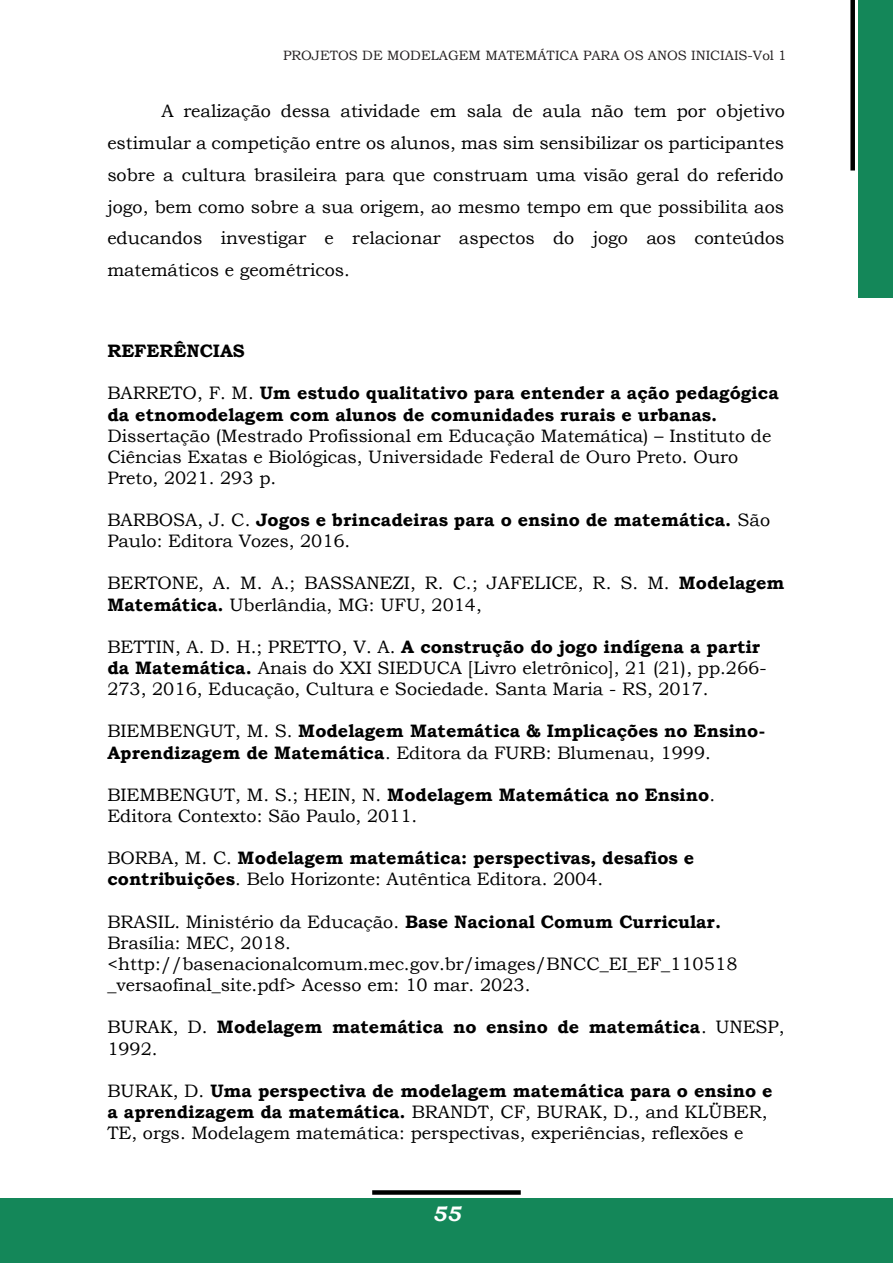
<style>
.page{position:relative;width:893px;height:1263px;background:#fff}
.page>*{position:absolute;margin:0;border:0;box-sizing:border-box;transform-origin:0 0}
.t1{font:italic 700 21px "Bookman Old Style";color:#fff}
.t2{font:18px/31.7px "Bookman Old Style";letter-spacing:-.005em;color:#000}
.t3{font:700 18px/21.3px "Bookman Old Style";color:#000}
.t4{font:13.5px "Bookman Old Style";color:#231f20}
.s1{font-weight:400}
.s2{font-weight:700}
</style>
<div class="page">
<div style="left:0;top:1199px;width:893px;height:64px;background:#148759"></div>
<div style="left:859px;top:0;width:34px;height:298px;background:#148759"></div>
<div style="left:372px;top:1190px;width:149px;height:5px;background:#000"></div>
<div style="left:850px;top:0;width:5px;height:171px;background:#000"></div>
<p class="t4" style="left:283px;top:46px;width:505px">PROJETOS DE MODELAGEM MATEMÁTICA PARA OS ANOS INICIAIS-Vol 1</p>
<p class="t2" style="left:107px;top:95px;width:679px;text-align:justify;text-indent:54px">A realização dessa atividade em sala de aula não tem por objetivo estimular a competição entre os alunos, mas sim sensibilizar os participantes sobre a cultura brasileira para que construam uma visão geral do referido jogo, bem como sobre a sua origem, ao mesmo tempo em que possibilita aos educandos investigar e relacionar aspectos do jogo aos conteúdos matemáticos e geométricos.</p>
<p class="t3" style="left:107px;top:340px;width:139px">REFERÊNCIAS</p>
<p class="t3" style="left:107px;top:382px;width:673px"><span class="s1">BARRETO, F. M.</span> Um estudo qualitativo para entender a ação pedagógica da etnomodelagem com alunos de comunidades rurais e urbanas.</p>
<p class="t2" style="left:107px;top:425px;width:666px;line-height:21.1px">Dissertação (Mestrado Profissional em Educação Matemática) – Instituto de<br>Ciências Exatas e Biológicas, Universidade Federal de Ouro Preto. Ouro<br>Preto, 2021. 293 p.</p>
<p class="t3" style="left:107px;top:509px;width:664px"><span class="s1">BARBOSA, J. C.</span> Jogos e brincadeiras para o ensino de matemática. <span class="s1">São<br>Paulo: Editora Vozes, 2016.</span></p>
<p class="t2" style="left:107px;top:573px;width:679px;line-height:21.3px">BERTONE, A. M. A.; BASSANEZI, R. C.; JAFELICE, R. S. M. <span class="s2">Modelagem<br>Matemática.</span> Uberlândia, MG: UFU, 2014,</p>
<p class="t2" style="left:107px;top:636px;width:661px;line-height:21px">BETTIN, A. D. H.; PRETTO, V. A. <span class="s2">A construção do jogo indígena a partir da Matemática.</span> Anais do XXI SIEDUCA [Livro eletrônico], 21 (21), pp.266-<br>273, 2016, Educação, Cultura e Sociedade. Santa Maria - RS, 2017.</p>
<p class="t3" style="left:107px;top:720px;width:659px"><span class="s1">BIEMBENGUT, M. S.</span> Modelagem Matemática &amp; Implicações no Ensino-<br>Aprendizagem de Matemática<span class="s1">. Editora da FURB: Blumenau, 1999.</span></p>
<p class="t2" style="left:107px;top:784px;width:609px;line-height:21px">BIEMBENGUT, M. S.; HEIN, N. <span class="s2">Modelagem Matemática no Ensino</span>.<br>Editora Contexto: São Paulo, 2011.</p>
<p class="t3" style="left:107px;top:847px;width:588px"><span class="s1">BORBA, M. C.</span> Modelagem matemática: perspectivas, desafios e contribuições<span class="s1">. Belo Horizonte: Autêntica Editora. 2004.</span></p>
<p class="t2" style="left:107px;top:911px;width:632px;line-height:21.1px">BRASIL. Ministério da Educação. <span class="s2">Base Nacional Comum Curricular.<br></span>Brasília: MEC, 2018. &lt;http://basenacionalcomum.mec.gov.br/images/BNCC_EI_EF_110518 _versaofinal_site.pdf&gt; Acesso em: 10 mar. 2023.</p>
<p class="t3" style="left:107px;top:1016px;width:678px"><span class="s1">BURAK, D.</span> Modelagem matemática no ensino de matemática<span class="s1">. UNESP,<br>1992.</span></p>
<p class="t2" style="left:107px;top:1080px;width:667px;line-height:21px">BURAK, D. <span class="s2">Uma perspectiva de modelagem matemática para o ensino e a aprendizagem da matemática.</span> BRANDT, CF, BURAK, D., and KLÜBER,<br>TE, orgs. Modelagem matemática: perspectivas, experiências, reflexões e</p>
<p class="t1" style="left:432px;top:1198px;width:30px">55</p>
</div>
